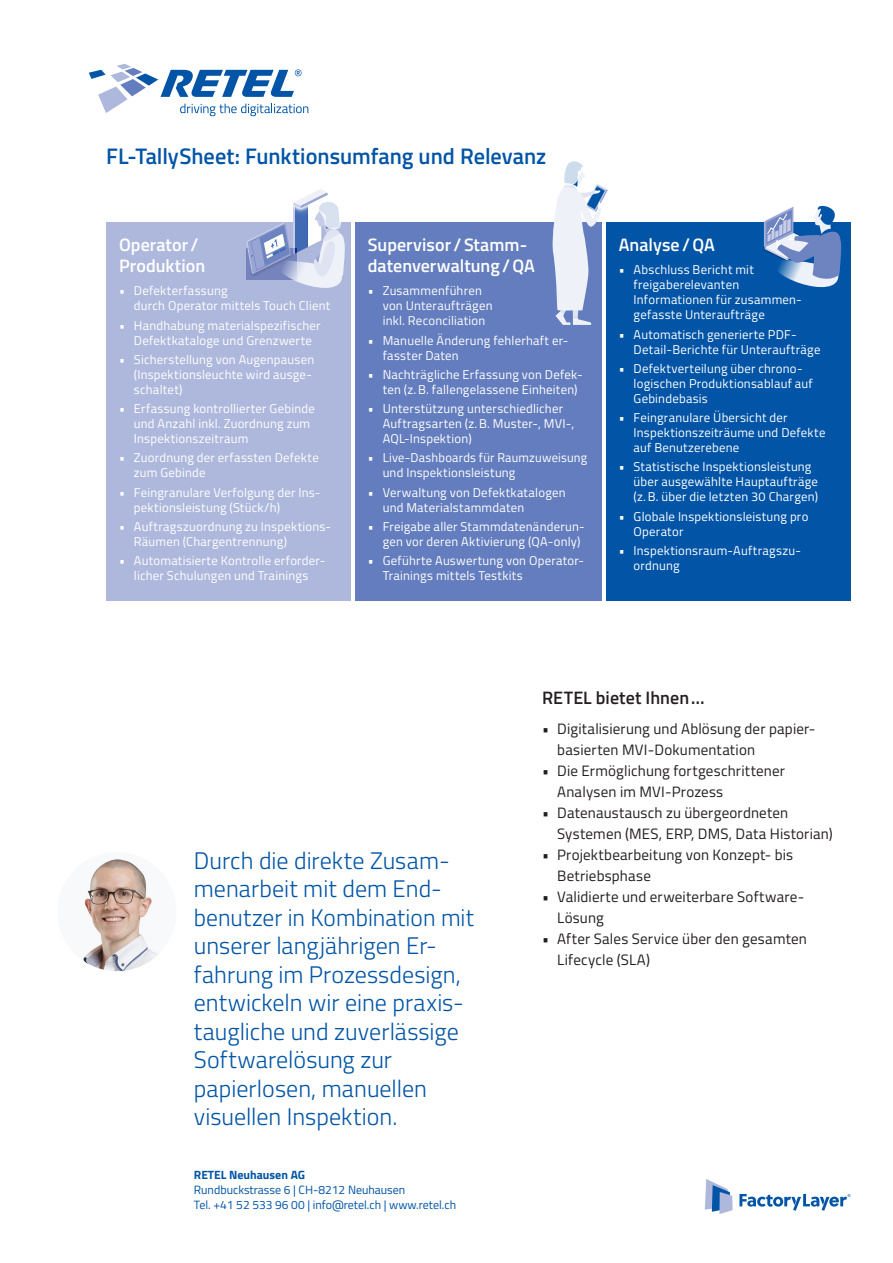
<style>
.page{position:relative;width:893px;height:1263px;background:#fff}
.page>*{position:absolute;margin:0;border:0;box-sizing:border-box;transform-origin:0 0}
.t1{font:300 24px/28.5px "Titillium Web";color:#0154a6}
.t2{font:600 22.5px "Titillium Web";color:#0154a6}
.t3{font:600 18px/21px "Titillium Web";letter-spacing:.005em;color:#fff}
.t4{font:600 18px "Titillium Web";letter-spacing:.005em;color:#231f20}
.t5{font:15px/21px "Titillium Web";letter-spacing:.01em;color:#231f20}
.t6{font:12.75px/15px "Titillium Web";letter-spacing:.02em;color:#fff}
.t7{font:12px/15px "Titillium Web";color:#0154a6}
.t8{font:700 12px "Titillium Web";color:#0154a6}
</style>
<div class="page">
<svg style="left:89px;top:64px;width:219px;height:52px"></svg>
<svg style="left:705px;top:1179px;width:27px;height:35px"></svg>
<svg style="left:739px;top:1194px;width:111px;height:17px"></svg>
<img style="left:57px;top:852px;width:119px;height:119px;border-radius:60px">
<div style="left:106px;top:222px;width:245px;height:378px;background:#aeb8dc"></div>
<div style="left:355px;top:222px;width:247px;height:378px;background:#637dbe"></div>
<svg style="left:552px;top:161px;width:56px;height:164px"></svg>
<svg style="left:246px;top:189px;width:99px;height:99px"></svg>
<div style="left:606px;top:222px;width:244px;height:378px;background:#0154a6"></div>
<svg style="left:763px;top:205px;width:79px;height:83px"></svg>
<h2 class="t2" style="left:106px;top:139px;width:442px">FL-TallySheet: Funktionsumfang und Relevanz</h2>
<h3 class="t3" style="left:119px;top:234px;width:88px">Operator /<br>Produktion</h3>
<p class="t6" style="left:134px;top:283px;width:198px;text-indent:-15px">• Defekterfassung<br>durch Operator mittels Touch Client</p>
<p class="t6" style="left:119px;top:318px;width:203px;text-align:center">• Handhabung materialspezifischer<br>Defektkataloge und Grenzwerte</p>
<p class="t6" style="left:134px;top:352px;width:182px;text-indent:-15px">• Sicherstellung von Augenpausen (Inspektionsleuchte wird ausge&shy;schaltet)</p>
<p class="t6" style="left:134px;top:401px;width:182px;text-indent:-15px">• Erfassung kontrollierter Gebinde und Anzahl inkl. Zuordnung zum<br>Inspektionszeitraum</p>
<p class="t6" style="left:134px;top:450px;width:186px;text-indent:-15px">• Zuordnung der erfassten Defekte zum Gebinde</p>
<p class="t6" style="left:134px;top:485px;width:188px;text-indent:-15px">• Feingranulare Verfolgung der Ins&shy;pektionsleistung (Stück/h)</p>
<p class="t6" style="left:134px;top:519px;width:196px;text-indent:-15px">• Auftragszuordnung zu Inspektions-<br>Räumen (Chargentrennung)</p>
<p class="t6" style="left:119px;top:553px;width:208px;text-align:center">• Automatisierte Kontrolle erforder&shy;licher Schulungen und Trainings</p>
<h3 class="t3" style="left:368px;top:234px;width:169px">Supervisor /Stamm&shy;datenverwaltung /QA</h3>
<p class="t6" style="left:383px;top:283px;width:111px;text-indent:-15px">• Zusammenführen von Unteraufträgen inkl. Reconciliation</p>
<p class="t6" style="left:383px;top:333px;width:187px;text-indent:-15px">• Manuelle Änderung fehlerhaft er&shy;fasster Daten</p>
<p class="t6" style="left:383px;top:367px;width:202px;text-indent:-15px">• Nachträgliche Erfassung von Defek&shy;ten (z.B. fallengelassene Einheiten)</p>
<p class="t6" style="left:383px;top:401px;width:193px;text-indent:-15px">• Unterstützung unterschiedlicher<br>Auftragsarten (z.B. Muster-, MVI-,<br>AQL-Inspektion)</p>
<p class="t6" style="left:383px;top:450px;width:206px;text-indent:-15px">• Live-Dashboards für Raumzuweisung und Inspektionsleistung</p>
<p class="t6" style="left:383px;top:485px;width:184px;text-indent:-15px">• Verwaltung von Defektkatalogen und Materialstammdaten</p>
<p class="t6" style="left:383px;top:519px;width:204px;text-indent:-15px">• Freigabe aller Stammdatenänderun&shy;gen vor deren Aktivierung (QA-only)</p>
<p class="t6" style="left:383px;top:553px;width:200px;text-indent:-15px">• Geführte Auswertung von Operator-<br>Trainings mittels Testkits</p>
<h3 class="t3" style="left:619px;top:234px;width:98px">Analyse /QA</h3>
<p class="t6" style="left:634px;top:262px;width:170px;text-indent:-15px">• Abschluss Bericht mit freigaberelevanten<br>Informationen für zusammen&shy;gefasste Unteraufträge</p>
<p class="t6" style="left:634px;top:327px;width:188px;text-indent:-15px">• Automatisch generierte PDF-<br>Detail-Berichte für Unteraufträge</p>
<p class="t6" style="left:634px;top:361px;width:181px;text-indent:-15px">• Defektverteilung über chrono&shy;logischen Produktionsablauf auf<br>Gebindebasis</p>
<p class="t6" style="left:634px;top:410px;width:193px;text-indent:-15px">• Feingranulare Übersicht der<br>Inspektionszeiträume und Defekte auf Benutzerebene</p>
<p class="t6" style="left:634px;top:459px;width:186px;text-indent:-15px">• Statistische Inspektionsleistung über ausgewählte Hauptaufträge (z.B. über die letzten 30 Chargen)</p>
<p class="t6" style="left:634px;top:509px;width:176px;text-indent:-15px">• Globale Inspektionsleistung pro<br>Operator</p>
<p class="t6" style="left:634px;top:543px;width:169px;text-indent:-15px">• Inspektionsraum-Auftragszu&shy;ordnung</p>
<p class="t1" style="left:194px;top:846px;width:281px">Durch die direkte Zusam&shy;menarbeit mit dem End&shy;benutzer in Kombination mit unserer langjährigen Er&shy;fahrung im Prozessdesign, entwickeln wir eine praxis&shy;taugliche und zuverlässige<br>Softwarelösung zur papierlosen, manuellen visuellen Inspektion.</p>
<p class="t8" style="left:194px;top:1165px;width:113px">RETEL Neuhausen AG</p>
<p class="t7" style="left:194px;top:1182px;width:264px">Rundbuckstrasse 6 | CH-8212 Neuhausen<br>Tel. +41 52 533 96 00 | info@retel.ch | www.retel.ch</p>
<h3 class="t4" style="left:542px;top:685px;width:164px">RETEL bietet Ihnen…</h3>
<p class="t5" style="left:557px;top:718px;width:260px;text-indent:-15px">• Digitalisierung und Ablösung der papier&shy;basierten MVI-Dokumentation</p>
<p class="t5" style="left:557px;top:760px;width:229px;text-indent:-15px">• Die Ermöglichung fortgeschrittener<br>Analysen im MVI-Prozess</p>
<p class="t5" style="left:557px;top:802px;width:277px;text-indent:-15px">• Datenaustausch zu übergeordneten<br>Systemen (MES, ERP, DMS, Data Historian)</p>
<p class="t5" style="left:557px;top:844px;width:238px;text-indent:-15px">• Projektbearbeitung von Konzept- bis<br>Betriebsphase</p>
<p class="t5" style="left:557px;top:886px;width:245px;text-indent:-15px">• Validierte und erweiterbare Software--<br>Lösung</p>
<p class="t5" style="left:557px;top:928px;width:251px;text-indent:-15px">• After Sales Service über den gesamten<br>Lifecycle (SLA)</p>
</div>
